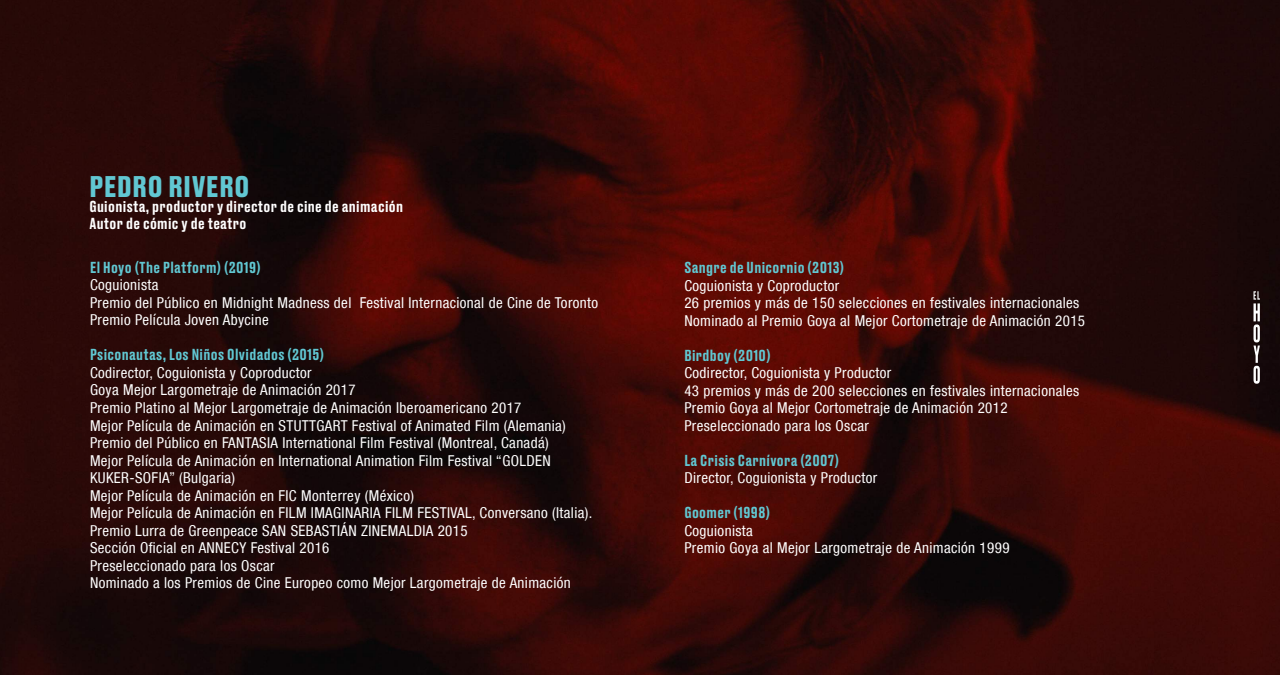
<style>
.page{position:relative;width:1280px;height:675px;background:#fff}
.page>*{position:absolute;margin:0;border:0;box-sizing:border-box;transform-origin:0 0}
.t1{font:700 28.12px "Druk Text";letter-spacing:.025em;color:#61c7d2}
.t2{font:condensed 15px/17.5px "Helvetica Neue LT Com";letter-spacing:.025em;color:#fff}
.t3{font:500 15px "Druk Text";letter-spacing:.025em;color:#61c7d2}
.t4{font:500 15px/16.9px "Druk Text";letter-spacing:.025em;color:#fff}
</style>
<div class="page">
<img style="left:0;top:0;width:1280px;height:675px">
<svg style="left:1254px;top:291px;width:6px;height:93px"></svg>
<h1 class="t1" style="left:89px;top:165px;width:162px">PEDRO RIVERO</h1>
<p class="t4" style="left:89px;top:197px;width:315px">Guionista, productor y director de cine de animación<br>Autor de cómic y de teatro</p>
<p class="t3" style="left:90px;top:256px;width:172px">El Hoyo (The Platform) (2019)</p>
<p class="t2" style="left:90px;top:276px;width:510px">Coguionista<br>Premio del Público en Midnight Madness del Festival Internacional de Cine de Toronto<br>Premio Película Joven Abycine</p>
<p class="t3" style="left:90px;top:344px;width:235px">Psiconautas, Los Niños Olvidados (2015)</p>
<p class="t2" style="left:90px;top:364px;width:504px">Codirector, Coguionista y Coproductor<br>Goya Mejor Largometraje de Animación 2017<br>Premio Platino al Mejor Largometraje de Animación Iberoamericano 2017<br>Mejor Película de Animación en STUTTGART Festival of Animated Film (Alemania)<br>Premio del Público en FANTASIA International Film Festival (Montreal, Canadá)<br>Mejor Película de Animación en International Animation Film Festival “GOLDEN KUKER-SOFIA” (Bulgaria)<br>Mejor Película de Animación en FIC Monterrey (México)<br>Mejor Película de Animación en FILM IMAGINARIA FILM FESTIVAL, Conversano (Italia).<br>Premio Lurra de Greenpeace SAN SEBASTIÁN ZINEMALDIA 2015<br>Sección Oficial en ANNECY Festival 2016<br>Preseleccionado para los Oscar<br>Nominado a los Premios de Cine Europeo como Mejor Largometraje de Animación</p>
<p class="t3" style="left:684px;top:256px;width:161px">Sangre de Unicornio (2013)</p>
<p class="t2" style="left:684px;top:276px;width:402px">Coguionista y Coproductor<br>26 premios y más de 150 selecciones en festivales internacionales<br>Nominado al Premio Goya al Mejor Cortometraje de Animación 2015</p>
<p class="t3" style="left:684px;top:344px;width:88px">Birdboy (2010)</p>
<p class="t2" style="left:684px;top:364px;width:396px">Codirector, Coguionista y Productor<br>43 premios y más de 200 selecciones en festivales internacionales Premio Goya al Mejor Cortometraje de Animación 2012<br>Preseleccionado para los Oscar</p>
<p class="t3" style="left:684px;top:449px;width:156px">La Crisis Carnívora (2007)</p>
<p class="t2" style="left:684px;top:469px;width:194px">Director, Coguionista y Productor</p>
<p class="t3" style="left:684px;top:501px;width:87px">Goomer (1998)</p>
<p class="t2" style="left:684px;top:521px;width:327px">Coguionista<br>Premio Goya al Mejor Largometraje de Animación 1999</p>
</div>
